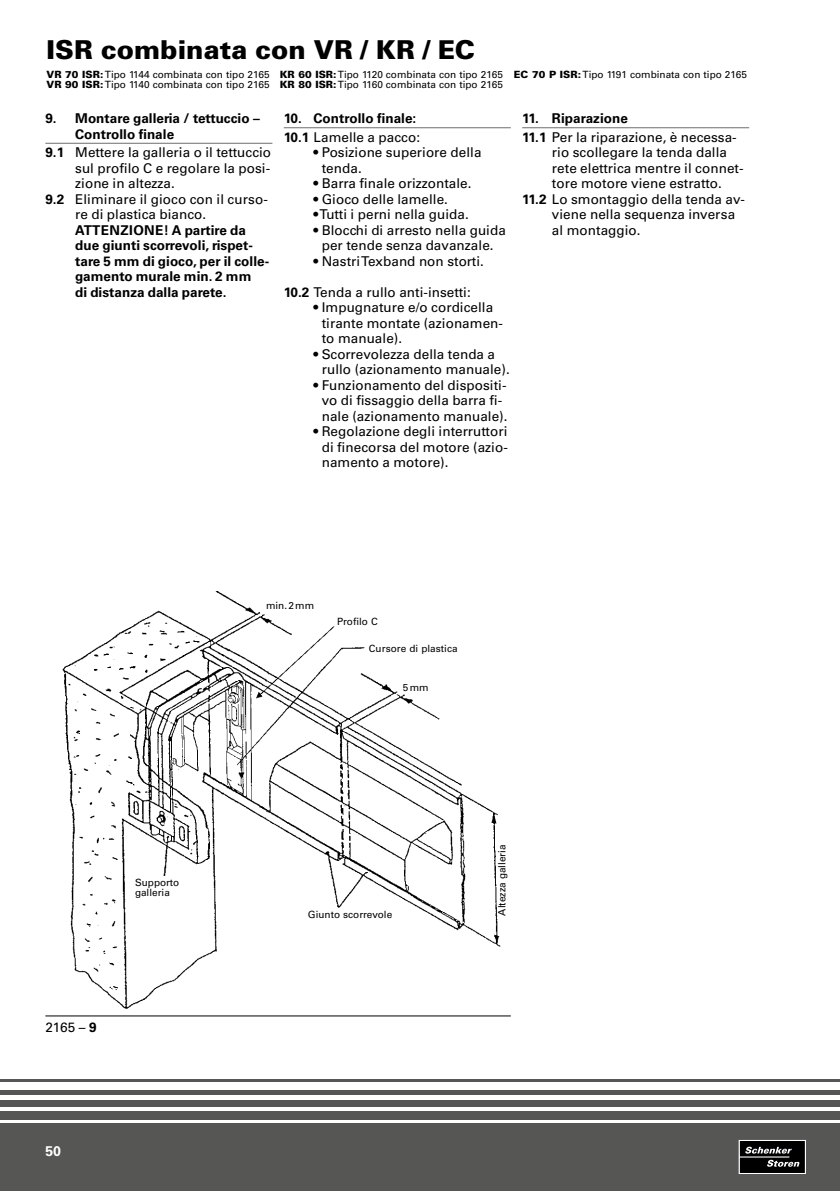
<style>
.page{position:relative;width:840px;height:1191px;background:#fff}
.page>*{position:absolute;margin:0;border:0;box-sizing:border-box;transform-origin:0 0}
.t1{font:900 26px "Univers LT Std";letter-spacing:.005em;color:#000}
.t2{font:700 14px "Univers LT Std";color:#fff}
.t3{font:13.6px/15.4px "Univers LT Std";letter-spacing:.005em;color:#000}
.t4{font:700 13.6px/15.4px "Univers LT Std";letter-spacing:.005em;color:#000}
.t5{font:10px/10.4px "Univers LT Std";color:#000}
.s1{font-weight:900}
.s2{font-weight:700}
.s3{font-weight:400}
</style>
<div class="page">
<div style="left:0;top:1110px;width:839px;height:9px;background:#565655"></div>
<div style="left:0;top:1100px;width:839px;height:6px;background:#565655"></div>
<hr style="left:0;top:1090px;width:839px;height:4px;background:#565655">
<hr style="left:0;top:1079px;width:839px;height:2px;background:#565655">
<div style="left:0;top:1123px;width:839px;height:68px;background:#565655"></div>
<svg style="left:740px;top:1142px;width:63px;height:30px;background:#272727"></svg>
<div style="left:738px;top:1140px;width:67px;height:34px;border:1px solid #fff"></div>
<hr style="left:45px;top:1015px;width:465px;height:1px;background:#000">
<img style="left:62px;top:591px;width:439px;height:418px">
<hr style="left:45px;top:143px;width:227px;height:1px;background:#6e6e6e">
<hr style="left:283px;top:127px;width:227px;height:1px;background:#6e6e6e">
<hr style="left:522px;top:127px;width:226px;height:1px;background:#6e6e6e">
<h1 class="t1" style="left:46px;top:33px;width:430px">ISR combinata con VR / KR / EC</h1>
<p class="t5" style="left:47px;top:69px;width:701px"><span class="s1">VR 70 ISR:</span> Tipo 1144 combinata con tipo 2165 <span class="s1">KR 60 ISR:</span> Tipo 1120 combinata con tipo 2165 <span class="s1">EC 70 P ISR:</span> Tipo 1191 combinata con tipo 2165<br><span class="s1">VR 90 ISR:</span> Tipo 1140 combinata con tipo 2165 <span class="s1">KR 80 ISR:</span> Tipo 1160 combinata con tipo 2165</p>
<p class="t4" style="left:75px;top:111px;width:186px;text-indent:-30px">9. Montare galleria / tettuccio –<br>Controllo finale</p>
<p class="t3" style="left:45px;top:145px;width:227px"><span class="s2">9.1</span> Mettere la galleria o il tettuccio</p>
<p class="t3" style="left:75px;top:160px;width:196px">sul profilo C e regolare la posi-</p>
<p class="t3" style="left:75px;top:176px;width:101px">zione in altezza.</p>
<p class="t3" style="left:45px;top:191px;width:224px"><span class="s2">9.2</span> Eliminare il gioco con il curso-</p>
<p class="t3" style="left:75px;top:207px;width:133px">re di plastica bianco.</p>
<p class="t4" style="left:75px;top:222px;width:195px">Attenzione! A partire da due giunti scorrevoli, rispet&shy;tare 5 mm di gioco, per il colle&shy;gamento murale min. 2 mm<br>di distanza dalla parete.</p>
<p class="t4" style="left:283px;top:109px;width:138px;line-height:18.4px">10. Controllo finale:<br>10.1 <span class="s3">Lamelle a pacco:</span></p>
<p class="t3" style="left:321px;top:145px;width:161px;text-indent:-8px">• Posizione superiore della tenda.</p>
<p class="t3" style="left:313px;top:176px;width:159px">• Barra finale orizzontale.</p>
<p class="t3" style="left:313px;top:191px;width:136px">• Gioco delle lamelle.</p>
<p class="t3" style="left:313px;top:207px;width:157px">• Tutti i perni nella guida.</p>
<p class="t3" style="left:313px;top:222px;width:194px;text-align:center">• Blocchi di arresto nella guida per tende senza davanzale.</p>
<p class="t3" style="left:313px;top:253px;width:172px">• Nastri Texband non storti.</p>
<p class="t3" style="left:283px;top:284px;width:188px"><span class="s2">10.2</span> Tenda a rullo anti-insetti:</p>
<p class="t3" style="left:321px;top:300px;width:183px;text-indent:-8px">• Impugnature e/o cordicella tirante montate (azionamen&shy;to manuale).</p>
<p class="t3" style="left:321px;top:346px;width:189px;text-indent:-8px">• Scorrevolezza della tenda a rullo (azionamento manuale).</p>
<p class="t3" style="left:321px;top:377px;width:187px;text-indent:-8px">• Funzionamento del dispositi&shy;vo di fissaggio della barra fi&shy;nale (azionamento manuale).</p>
<p class="t3" style="left:321px;top:424px;width:187px;text-align:justify;text-indent:-8px">• Regolazione degli interruttori di finecorsa del motore (azio&shy;namento a motore).</p>
<p class="t3" style="left:522px;top:109px;width:216px;line-height:18.4px"><span class="s2">11. Riparazione<br>11.1</span> Per la riparazione, è necessa-</p>
<p class="t3" style="left:551px;top:145px;width:176px">rio scollegare la tenda dalla</p>
<p class="t3" style="left:551px;top:160px;width:193px">rete elettrica mentre il connet-</p>
<p class="t3" style="left:551px;top:176px;width:171px">tore motore viene estratto.</p>
<p class="t3" style="left:522px;top:191px;width:224px"><span class="s2">11.2</span> Lo smontaggio della tenda av-</p>
<p class="t3" style="left:551px;top:207px;width:185px">viene nella sequenza inversa</p>
<p class="t3" style="left:551px;top:222px;width:90px">al montaggio.</p>
<p class="t5" style="left:266px;top:600px;width:50px">min.2mm</p>
<p class="t5" style="left:337px;top:616px;width:42px">Profilo C</p>
<p class="t5" style="left:369px;top:643px;width:90px">Cursore di plastica</p>
<p class="t5" style="left:403px;top:682px;width:27px">5mm</p>
<p class="t5" style="left:135px;top:877px;width:46px">Supporto galleria</p>
<p class="t3" style="left:45px;top:1019px;width:53px">2165 – <span class="s2">9</span></p>
<p class="t2" style="left:45px;top:1142px;width:17px">50</p>
<p class="t5" style="left:308px;top:908px;width:86px">Giunto scorrevole</p>
<p class="t5" style="left:496px;top:915px;width:73px;rotate:-90deg">Altezza galleria</p>
</div>
